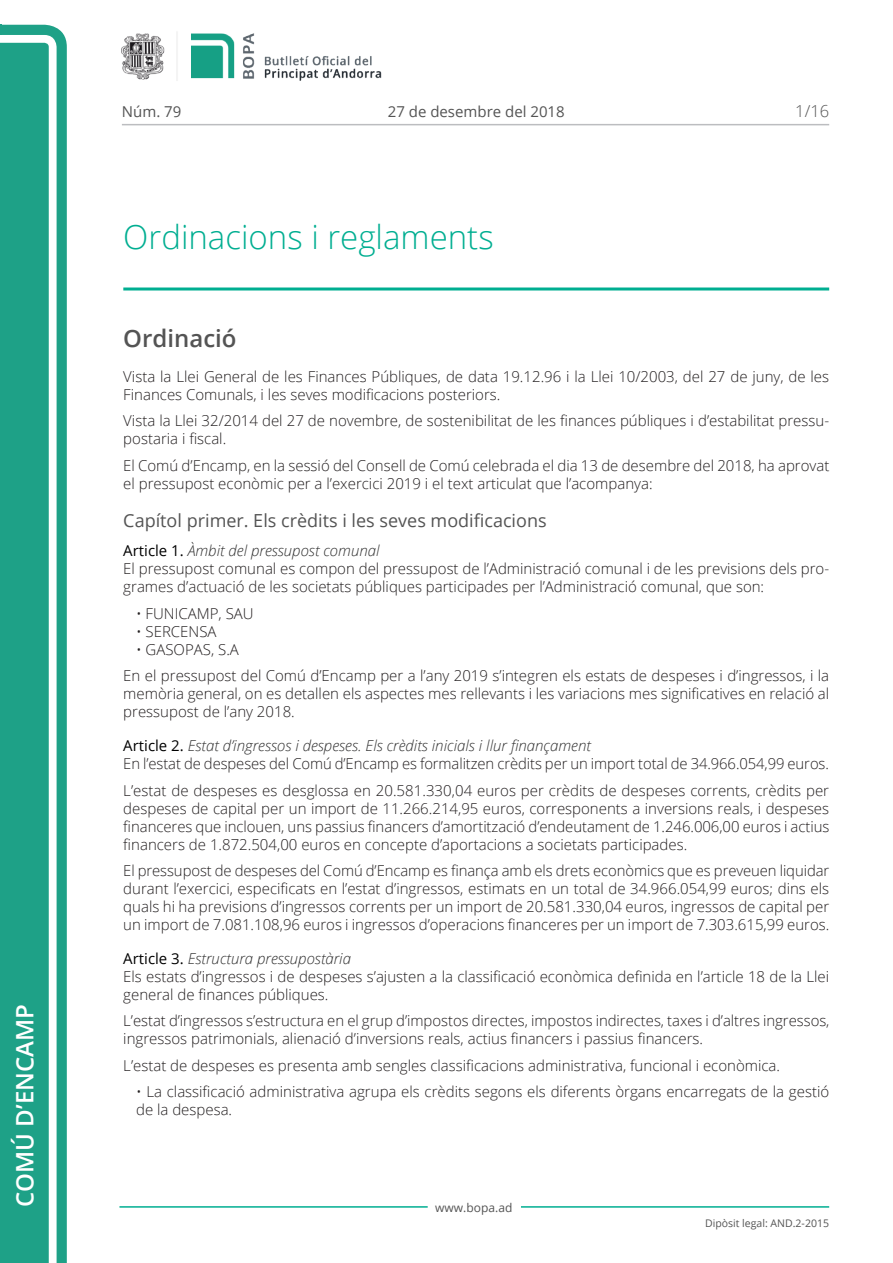
<style>
.page{position:relative;width:893px;height:1263px;background:#fff}
.page>*{position:absolute;margin:0;border:0;box-sizing:border-box;transform-origin:0 0}
.Titol_2_PAG{font:300 33px "Open Sans";color:#00ae91}
.t1{font:600 24px "Open Sans";color:#fff}
.Titol_3{font:600 24px "Open Sans";color:#545454}
.Titol_6{font:18px "Open Sans";color:#545454}
.num_pagina{font:300 16.5px "Open Sans";color:#545454}
.Body_text{font:300 15px/18px "Open Sans";color:#231f20}
.Titol_7{font:italic 300 15px "Open Sans";color:#303030}
.Body_text_i{font:300 15px/18px "Open Sans";color:#231f20}
.carrer{font:15px "Open Sans";color:#545454}
.Body_text_NOS{font:300 15px "Open Sans";color:#231f20}
.t2{font:12px "Open Sans";color:#545454}
.t3{font:10.5px "Open Sans";color:#545454}
.s1{font-weight:400;font-style:normal;color:#000}
</style>
<div class="page">
<svg style="left:0;top:25px;width:67px;height:1238px;fill:#1ea187"></svg>
<div style="left:0;top:43px;width:49px;height:1220px;background:#1ea187"></div>
<img style="left:122px;top:32px;width:260px;height:49px">
<hr style="left:119px;top:1206px;width:309px;height:2px;background:#00ae91">
<hr style="left:521px;top:1206px;width:308px;height:2px;background:#00ae91">
<hr style="left:122px;top:124px;width:707px;height:1px;background:#bcbdc0">
<hr style="left:123px;top:287px;width:706px;height:3px;background:#00ae91">
<p class="t1" style="left:8px;top:1207px;width:204px;rotate:-90deg">Comú d’Encamp</p>
<p class="carrer" style="left:122px;top:102px;width:61px">Núm. 79</p>
<p class="carrer" style="left:388px;top:102px;width:178px">27 de desembre del 2018</p>
<p class="Titol_2_PAG" style="left:123px;top:215px;width:372px">Ordinacions i reglaments</p>
<p class="num_pagina" style="left:795px;top:100px;width:35px">1/16</p>
<p class="Titol_3" style="left:123px;top:321px;width:115px">Ordinació</p>
<p class="Body_text" style="left:123px;top:367px;width:707px">Vista la Llei General de les Finances Públiques, de data 19.12.96 i la Llei 10/2003, del 27 de juny, de les<br>Finances Comunals, i les seves modificacions posteriors.</p>
<p class="Body_text" style="left:123px;top:411px;width:707px">Vista la Llei 32/2014 del 27 de novembre, de sostenibilitat de les finances públiques i d’estabilitat pressu&shy;postaria i fiscal.</p>
<p class="Body_text" style="left:123px;top:456px;width:708px">El Comú d’Encamp, en la sessió del Consell de Comú celebrada el dia 13 de desembre del 2018, ha aprovat el pressupost econòmic per a l’exercici 2019 i el text articulat que l’acompanya:</p>
<p class="Titol_6" style="left:123px;top:508px;width:425px">Capítol primer. Els crèdits i les seves modificacions</p>
<p class="Titol_7" style="left:123px;top:540px;width:258px"><span class="s1">Article 1.</span> Àmbit del pressupost comunal</p>
<p class="Body_text" style="left:123px;top:559px;width:707px">El pressupost comunal es compon del pressupost de l’Administració comunal i de les previsions dels pro&shy;grames d’actuació de les societats públiques participades per l’Administració comunal, que son:</p>
<p class="Body_text_NOS" style="left:136px;top:603px;width:119px">• FUNICAMP, SAU</p>
<p class="Body_text_NOS" style="left:136px;top:621px;width:82px">• SERCENSA</p>
<p class="Body_text_i" style="left:136px;top:640px;width:104px">• GASOPAS, S.A</p>
<p class="Body_text" style="left:123px;top:666px;width:707px;text-align:justify">En el pressupost del Comú d’Encamp per a l’any 2019 s’integren els estats de despeses i d’ingressos, i la memòria general, on es detallen els aspectes mes rellevants i les variacions mes significatives en relació al pressupost de l’any 2018.</p>
<p class="Titol_7" style="left:123px;top:735px;width:469px"><span class="s1">Article 2.</span> Estat d’ingressos i despeses. Els crèdits inicials i llur finançament</p>
<p class="Body_text" style="left:123px;top:754px;width:707px">En l’estat de despeses del Comú d’Encamp es formalitzen crèdits per un import total de 34.966.054,99 euros.</p>
<p class="Body_text" style="left:123px;top:781px;width:708px;text-align:justify">L’estat de despeses es desglossa en 20.581.330,04 euros per crèdits de despeses corrents, crèdits per despeses de capital per un import de 11.266.214,95 euros, corresponents a inversions reals, i despeses financeres que inclouen, uns passius financers d’amortització d’endeutament de 1.246.006,00 euros i actius financers de 1.872.504,00 euros en concepte d’aportacions a societats participades.</p>
<p class="Body_text" style="left:123px;top:861px;width:707px;text-align:justify">El pressupost de despeses del Comú d’Encamp es finança amb els drets econòmics que es preveuen liquidar durant l’exercici, especificats en l’estat d’ingressos, estimats en un total de 34.966.054,99 euros; dins els quals hi ha previsions d’ingressos corrents per un import de 20.581.330,04 euros, ingressos de capital per un import de 7.081.108,96 euros i ingressos d’operacions financeres per un import de 7.303.615,99 euros.</p>
<p class="Titol_7" style="left:123px;top:948px;width:229px"><span class="s1">Article 3.</span> Estructura pressupostària</p>
<p class="Body_text" style="left:123px;top:967px;width:707px">Els estats d’ingressos i de despeses s’ajusten a la classificació econòmica definida en l’article 18 de la Llei general de finances públiques.</p>
<p class="Body_text" style="left:123px;top:1011px;width:708px">L’estat d’ingressos s’estructura en el grup d’impostos directes, impostos indirectes, taxes i d’altres ingressos, ingressos patrimonials, alienació d’inversions reals, actius financers i passius financers.</p>
<p class="Body_text" style="left:123px;top:1056px;width:658px">L’estat de despeses es presenta amb sengles classificacions administrativa, funcional i econòmica.</p>
<p class="Body_text_i" style="left:136px;top:1082px;width:695px">• La classificació administrativa agrupa els crèdits segons els diferents òrgans encarregats de la gestió de la despesa.</p>
<p class="t2" style="left:435px;top:1199px;width:79px">www.bopa.ad</p>
<p class="t3" style="left:705px;top:1216px;width:125px">Dipòsit legal: AND.2-2015</p>
</div>
